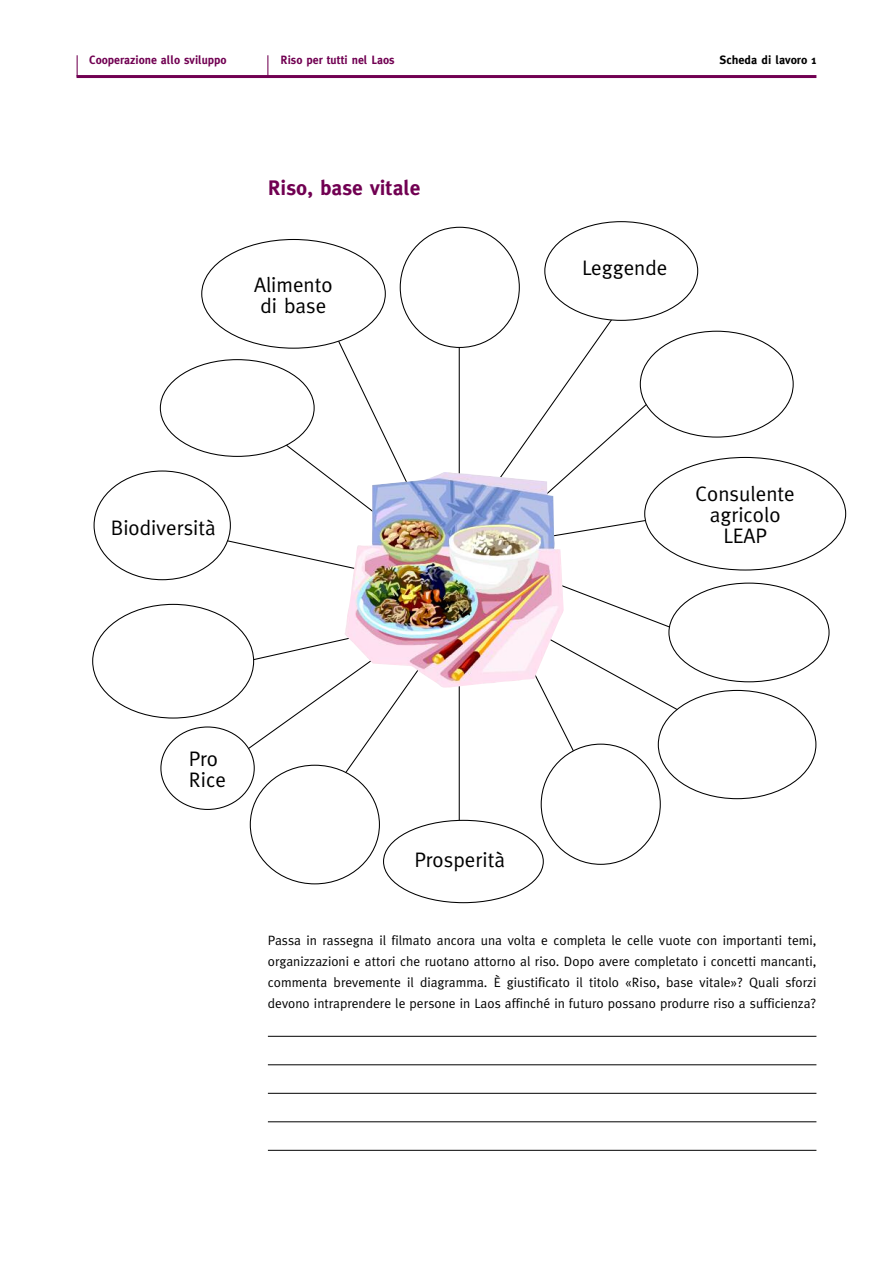
<style>
.page{position:relative;width:893px;height:1263px;background:#fff}
.page>*{position:absolute;margin:0;border:0;box-sizing:border-box;transform-origin:0 0}
.t1{font:21px/21px "Meta Plus Normal";color:#000;text-align:center}
.t2{font:700 21px "Meta Plus";color:#710052}
.t3{font:13.5px/21px "Meta Plus Normal";color:#000;text-align:justify}
.t4{font:700 12px "Meta Plus";color:#710052}
.t5{font:700 12px "Meta Plus";color:#000}
</style>
<div class="page">
<hr style="left:77px;top:75px;width:739px;height:3px;background:#710052">
<svg style="left:77px;top:55px;width:1px;height:20px"></svg>
<svg style="left:267px;top:55px;width:1px;height:20px"></svg>
<hr style="left:268px;top:1036px;width:548px;height:1px;background:#000">
<hr style="left:268px;top:1064px;width:548px;height:1px;background:#000">
<hr style="left:268px;top:1093px;width:548px;height:1px;background:#000">
<hr style="left:268px;top:1121px;width:548px;height:1px;background:#000">
<hr style="left:268px;top:1150px;width:548px;height:1px;background:#000">
<svg style="left:92px;top:221px;width:754px;height:682px"></svg>
<p class="t4" style="left:89px;top:53px;width:139px">Cooperazione allo sviluppo</p>
<p class="t4" style="left:281px;top:53px;width:116px">Riso per tutti nel Laos</p>
<p class="t5" style="left:719px;top:53px;width:98px">Scheda di lavoro 1</p>
<h1 class="t2" style="left:268px;top:176px;width:154px">Riso, base vitale</h1>
<h1 class="t1" style="left:254px;top:274px;width:80px">Alimento di base</h1>
<h1 class="t1" style="left:111px;top:517px;width:107px">Biodiversità</h1>
<h1 class="t1" style="left:582px;top:257px;width:87px">Leggende</h1>
<h1 class="t1" style="left:695px;top:483px;width:101px">Consulente agricolo<br>LEAP</h1>
<h1 class="t1" style="left:189px;top:748px;width:39px;text-align:left">Pro<br>Rice</h1>
<h1 class="t1" style="left:414px;top:849px;width:92px">Prosperità</h1>
<p class="t3" style="left:268px;top:929px;width:550px">Passa in rassegna il filmato ancora una volta e completa le celle vuote con importanti temi, organizzazioni e attori che ruotano attorno al riso. Dopo avere completato i concetti mancanti, commenta brevemente il diagramma. È giustificato il titolo «Riso, base vitale»? Quali sforzi devono intraprendere le persone in Laos affinché in futuro possano produrre riso a sufficienza?</p>
</div>
